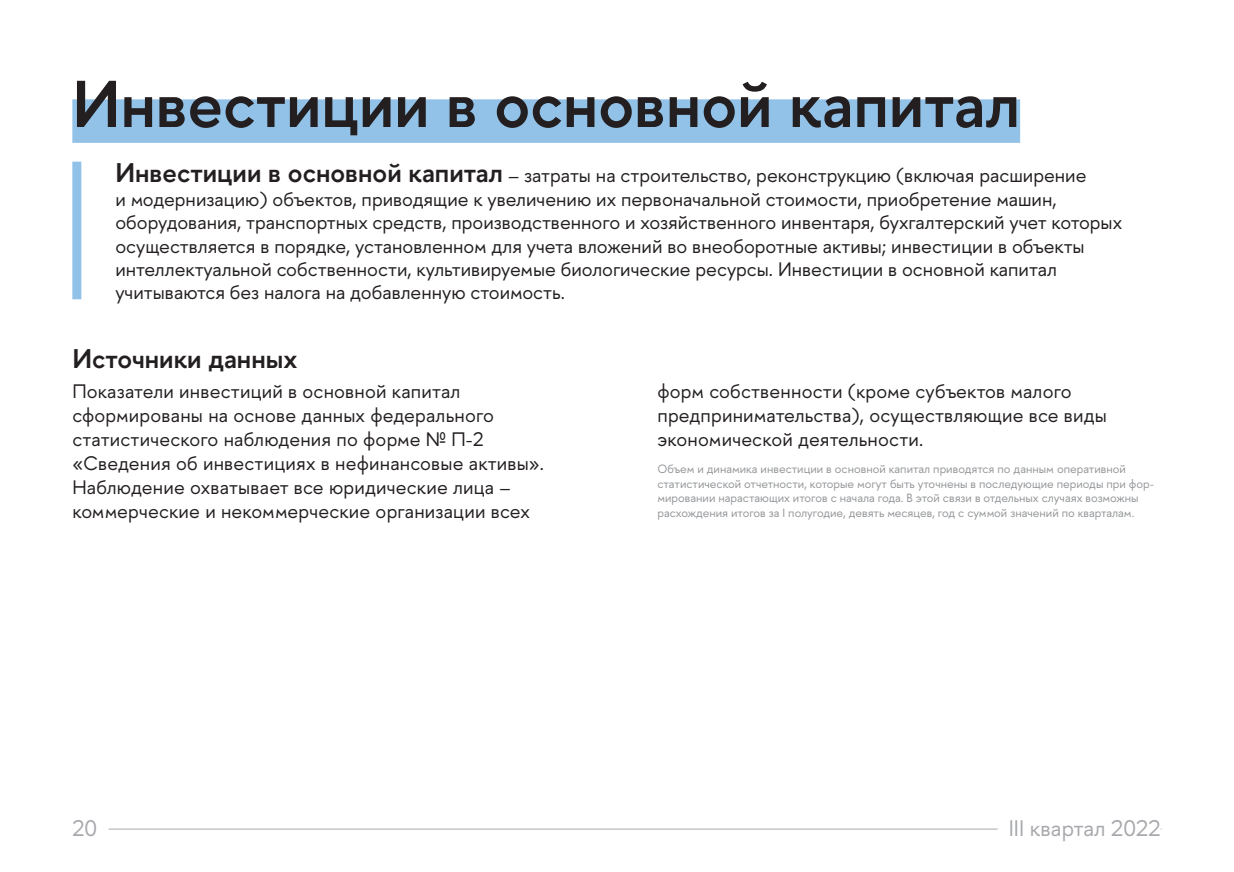
<style>
.page{position:relative;width:1234px;height:872px;background:#fff}
.page>*{position:absolute;margin:0;border:0;box-sizing:border-box;transform-origin:0 0}
.t1{font:600 66px "HSE Sans";color:#231f20}
.t2{font:600 27px "HSE Sans";color:#231f20}
.t3{font:22.5px "HSE Sans";color:#a8a9ad}
.t4{font:19.5px/24px "HSE Sans";color:#231f20}
.t5{font:12px/14.4px "HSE Sans";color:#939598}
.s1{font-weight:600;font-size:27px}
</style>
<div class="page">
<hr style="left:73px;top:828px;width:1087px;height:1px;background:#a8a9ad">
<div style="left:72px;top:818px;width:36px;height:21px;background:#fff"></div>
<div style="left:997px;top:818px;width:163px;height:21px;background:#fff"></div>
<div style="left:72px;top:99px;width:947px;height:44px;background:#93c2e8"></div>
<div style="left:72px;top:162px;width:9px;height:137px;background:#93c2e8"></div>
<h1 class="t1" style="left:72px;top:61px;width:949px">Инвестиции в основной капитал</h1>
<p class="t4" style="left:115px;top:164px;width:1008px;line-height:23.4px"><span class="s1">Инвестиции в основной капитал</span> – затраты на строительство, реконструкцию (включая расширение<br>и модернизацию) объектов, приводящие к увеличению их первоначальной стоимости, приобретение машин, оборудования, транспортных средств, производственного и хозяйственного инвентаря, бухгалтерский учет которых осуществляется в порядке, установленном для учета вложений во внеоборотные активы; инвестиции в объекты интеллектуальной собственности, культивируемые биологические ресурсы. Инвестиции в основной капитал учитываются без налога на добавленную стоимость.</p>
<h2 class="t2" style="left:72px;top:341px;width:226px">Источники данных</h2>
<p class="t4" style="left:72px;top:380px;width:473px">Показатели инвестиций в основной капитал сформированы на основе данных федерального статистического наблюдения по форме № П-2 «Сведения об инвестициях в нефинансовые активы».<br>Наблюдение охватывает все юридические лица – коммерческие и некоммерческие организации всех</p>
<p class="t4" style="left:657px;top:380px;width:451px">форм собственности (кроме субъектов малого предпринимательства), осуществляющие все виды экономической деятельности.</p>
<p class="t5" style="left:657px;top:462px;width:498px">Объем и динамика инвестиции в основной капитал приводятся по данным оперативной статистической отчетности, которые могут быть уточнены в последующие периоды при фор&shy;мировании нарастающих итогов с начала года. В этой связи в отдельных случаях возможны расхождения итогов за I полугодие, девять месяцев, год с суммой значений по кварталам.</p>
<p class="t3" style="left:72px;top:814px;width:26px">20</p>
<p class="t3" style="left:1008px;top:814px;width:153px">III квартал 2022</p>
</div>
